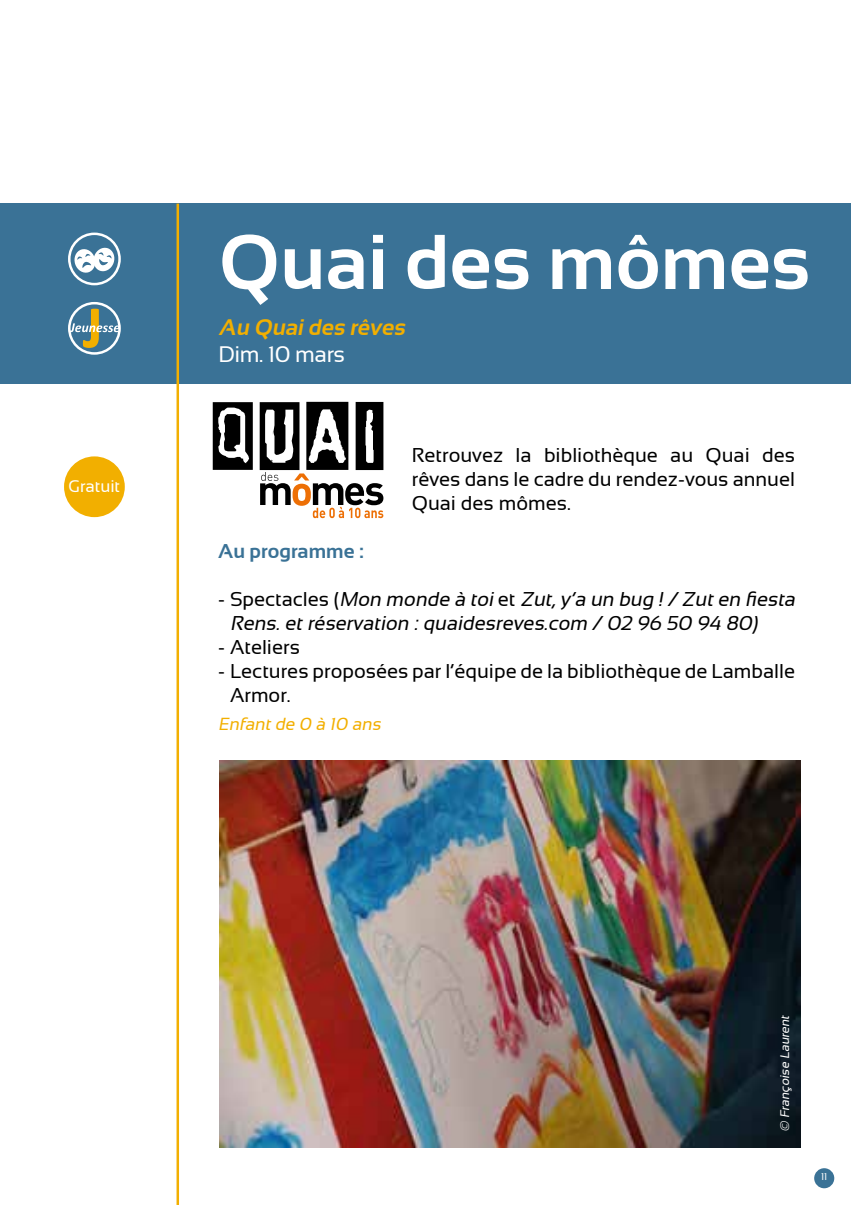
<style>
.page{position:relative;width:851px;height:1205px;background:#fff}
.page>*{position:absolute;margin:0;border:0;box-sizing:border-box;transform-origin:0 0}
.t1{font:700 77.5px "Sansation";color:#fff}
.t2{font:italic 700 22.5px "Sansation";color:#f2af00}
.t3{font:22.5px "Sansation";letter-spacing:-.02em;color:#fff}
.t4{font:20px/24px "Sansation";color:#000;text-align:justify}
.t5{font:italic 20px/24px "Sansation";color:#000}
.t6{font:700 20px "Sansation";color:#3a7296}
.t7{font:italic 17.5px "Sansation";color:#f2af00}
.t8{font:16.75px "Sansation";color:#fff}
.t9{font:italic 12.5px "Sansation";color:#fff}
.t10{font:10px "Sansation";color:#fff}
.s1{font-style:normal}
</style>
<div class="page">
<div style="left:0;top:204px;width:850px;height:180px;background:#3a7296"></div>
<hr style="left:176px;top:204px;width:3px;height:1001px;background:#f2af00">
<div style="left:64px;top:456px;width:61px;height:61px;background:#f2af00;border-radius:50%"></div>
<div style="left:68px;top:233px;width:53px;height:52px;border:2px solid #fff;border-radius:50%"></div>
<svg style="left:73px;top:246px;width:43px;height:28px"></svg>
<svg style="left:70px;top:309px;width:50px;height:39px"></svg>
<div style="left:68px;top:302px;width:53px;height:53px;border:2px solid #fff;border-radius:50%"></div>
<img style="left:220px;top:760px;width:580px;height:387px">
<svg style="left:213px;top:402px;width:170px;height:116px"></svg>
<div style="left:814px;top:1168px;width:20px;height:20px;background:#3a7296;border-radius:50%"></div>
<p class="t8" style="left:69px;top:477px;width:53px">Gratuit</p>
<h1 class="t1" style="left:218px;top:219px;width:592px">Quai des mômes</h1>
<p class="t2" style="left:218px;top:314px;width:192px">Au Quaides rêves</p>
<p class="t3" style="left:218px;top:341px;width:128px">Dim. 10 mars</p>
<p class="t4" style="left:412px;top:443px;width:385px">Retrouvez la bibliothèque au Quai des rêves dans le cadre du rendez-vous annuel Quai des mômes.</p>
<p class="t6" style="left:218px;top:539px;width:147px">Au programme :</p>
<p class="t5" style="left:230px;top:587px;width:570px;text-indent:-12px"><span class="s1">- S p e c t a c l e s (</span> Mon monde à toi<span class="s1">e t</span> Zut,y’a un bug !/ Zuten fiesta<br>Rens.etréservation :quaidesreves.com / 02 96 50 94 80)</p>
<p class="t4" style="left:218px;top:635px;width:83px">- Ateliers</p>
<p class="t4" style="left:230px;top:659px;width:566px;text-indent:-12px">- Lectures proposées par l’équipe de la bibliothèque de Lamballe<br>Armor.</p>
<p class="t7" style="left:218px;top:714px;width:167px">Enfantde 0 à 10 ans</p>
<p class="t9" style="left:777px;top:1132px;width:120px;rotate:-90deg">© Françoise Laurent</p>
<p class="t10" style="left:821px;top:1171px;width:8px">11</p>
</div>
